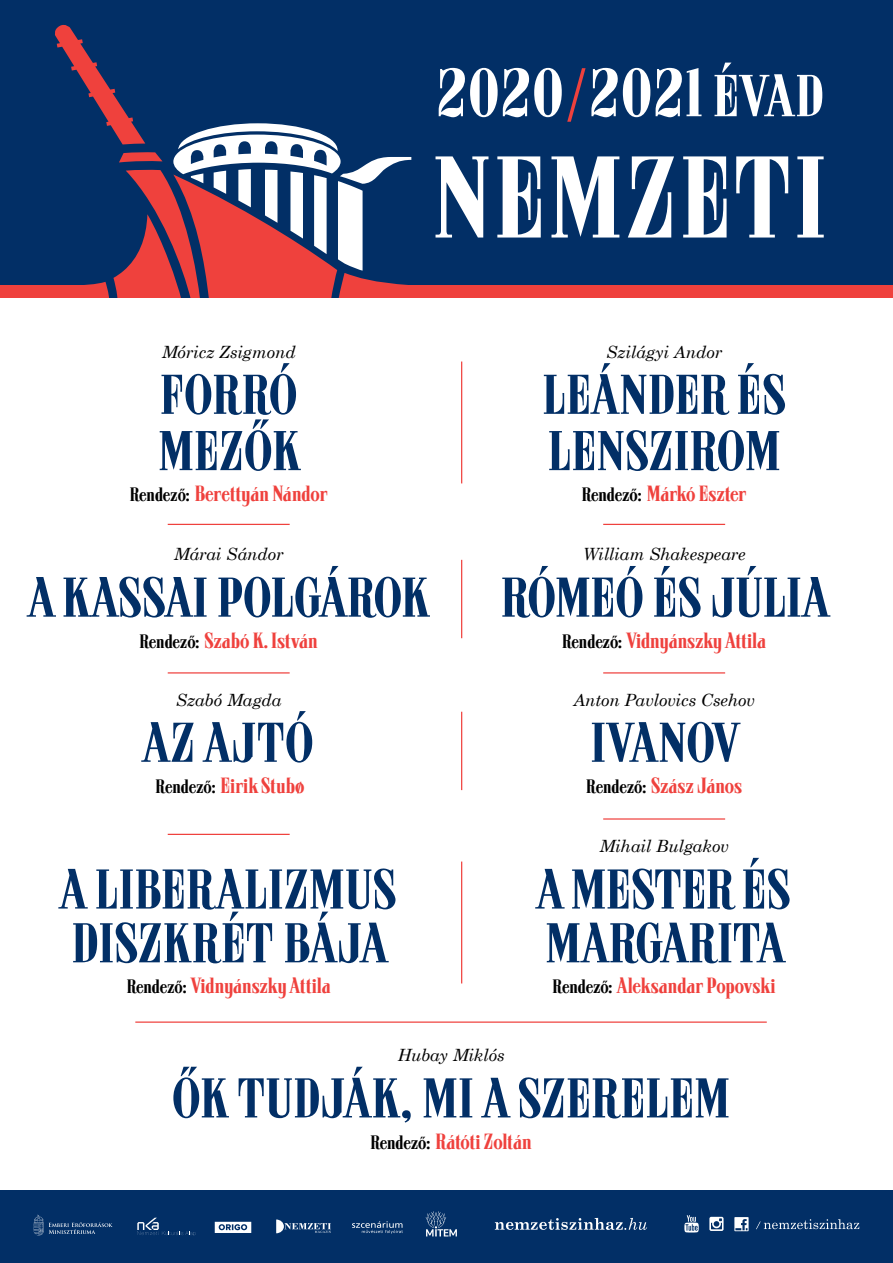
<style>
.page{position:relative;width:893px;height:1263px;background:#fff}
.page>*{position:absolute;margin:0;border:0;box-sizing:border-box;transform-origin:0 0}
.t1{font:64.95px "ARB08 Extreme Roman Leon";letter-spacing:.03em;color:#fff}
.t2{font:53.7px/56.2px "ARB08 Extreme Roman Leon";letter-spacing:.01em;color:#022f66}
.t3{font:21.15px "ARB08 Extreme Roman Leon";letter-spacing:-.01em;color:#ef413d}
.t4{font:italic 16.95px "Century Schoolbook";letter-spacing:-.01em;color:#000}
.s1{font-family:"Oxygen";font-weight:300;color:#ef413d}
.s2{font-size:56.85px}
.s3{font-size:18.6px;color:#000}
.s4{font-size:14.85px}
</style>
<div class="page">
<div style="left:0;top:0;width:893px;height:298px;background:#022f66"></div>
<svg style="left:435px;top:156px;width:389px;height:82px"></svg>
<div style="left:0;top:1191px;width:893px;height:72px;background:#022f66"></div>
<div style="left:0;top:285px;width:88px;height:16px;background:#ef413d"></div>
<svg style="left:55px;top:24px;width:356px;height:274px"></svg>
<div style="left:365px;top:285px;width:528px;height:16px;background:#ef413d"></div>
<div style="left:0;top:298px;width:893px;height:12px;background:#fff"></div>
<svg style="left:276px;top:1219px;width:55px;height:14px"></svg>
<svg style="left:352px;top:1221px;width:51px;height:13px"></svg>
<svg style="left:426px;top:1211px;width:31px;height:25px"></svg>
<svg style="left:137px;top:1218px;width:59px;height:18px"></svg>
<svg style="left:34px;top:1215px;width:79px;height:21px"></svg>
<svg style="left:215px;top:1222px;width:36px;height:11px"></svg>
<svg style="left:495px;top:1218px;width:152px;height:12px"></svg>
<svg style="left:756px;top:1219px;width:103px;height:10px"></svg>
<svg style="left:734px;top:1217px;width:15px;height:14px"></svg>
<svg style="left:684px;top:1215px;width:15px;height:17px"></svg>
<svg style="left:709px;top:1217px;width:14px;height:14px"></svg>
<hr style="left:461px;top:712px;width:1px;height:78px;background:#ef413d">
<hr style="left:461px;top:361px;width:1px;height:122px;background:#ef413d">
<hr style="left:168px;top:524px;width:122px;height:1px;background:#ef413d">
<hr style="left:603px;top:524px;width:122px;height:1px;background:#ef413d">
<hr style="left:461px;top:560px;width:1px;height:78px;background:#ef413d">
<hr style="left:168px;top:672px;width:122px;height:1px;background:#ef413d">
<hr style="left:603px;top:672px;width:122px;height:1px;background:#ef413d">
<hr style="left:461px;top:861px;width:1px;height:122px;background:#ef413d">
<hr style="left:168px;top:834px;width:122px;height:1px;background:#ef413d">
<hr style="left:603px;top:818px;width:122px;height:2px;background:#ef413d">
<hr style="left:135px;top:1021px;width:632px;height:2px;background:#ef413d">
<h1 class="t1" style="left:437px;top:55px;width:388px">2020<span class="s1">/</span>2021 <span class="s2">évad</span></h1>
<p class="t4" style="left:162px;top:339px;width:135px">Móricz Zsigmond</p>
<h2 class="t2" style="left:158px;top:370px;width:142px">Forró mezők</h2>
<p class="t3" style="left:130px;top:481px;width:199px"><span class="s3">Rendező:</span> Berettyán Nándor</p>
<p class="t4" style="left:174px;top:541px;width:111px">Márai Sándor</p>
<h2 class="t2" style="left:29px;top:572px;width:400px">a Kassai polgárok</h2>
<p class="t3" style="left:139px;top:628px;width:180px"><span class="s3">Rendező:</span> Szabó K. István</p>
<p class="t4" style="left:176px;top:687px;width:107px">Szabó Magda</p>
<h2 class="t2" style="left:144px;top:718px;width:171px">Az ajtó</h2>
<p class="t3" style="left:156px;top:773px;width:150px"><span class="s3">Rendező:</span> Eirik Stubo<span class="s4">/</span></p>
<h2 class="t2" style="left:61px;top:866px;width:337px;line-height:53.7px">A liberalizmus diszkrét bája</h2>
<p class="t3" style="left:127px;top:973px;width:206px"><span class="s3">Rendező:</span> Vidnyánszky Attila</p>
<p class="t4" style="left:606px;top:339px;width:118px">Szilágyi Andor</p>
<h2 class="t2" style="left:542px;top:370px;width:245px">Leánder és<br>Lenszirom</h2>
<p class="t3" style="left:582px;top:481px;width:166px"><span class="s3">Rendező:</span> Márkó Eszter</p>
<p class="t4" style="left:583px;top:541px;width:164px">William Shakespeare</p>
<h2 class="t2" style="left:501px;top:572px;width:328px">Rómeó és Júlia</h2>
<p class="t3" style="left:562px;top:628px;width:206px"><span class="s3">Rendező:</span> Vidnyánszky Attila</p>
<p class="t4" style="left:573px;top:687px;width:183px">Anton Pavlovics Csehov</p>
<h2 class="t2" style="left:591px;top:718px;width:149px">Ivanov</h2>
<p class="t3" style="left:586px;top:773px;width:157px"><span class="s3">Rendező:</span> Szász János</p>
<p class="t4" style="left:599px;top:833px;width:131px">Mihail Bulgakov</p>
<h2 class="t2" style="left:538px;top:866px;width:254px;line-height:53.7px">A Mester és<br>Margarita</h2>
<p class="t3" style="left:553px;top:973px;width:225px"><span class="s3">Rendező:</span> Aleksandar Popovski</p>
<p class="t4" style="left:397px;top:1042px;width:109px">Hubay Miklós</p>
<h2 class="t2" style="left:172px;top:1073px;width:559px">Ők tudják, mi a szerelem</h2>
<p class="t3" style="left:370px;top:1128px;width:163px"><span class="s3">Rendező:</span> Rátóti Zoltán</p>
</div>
